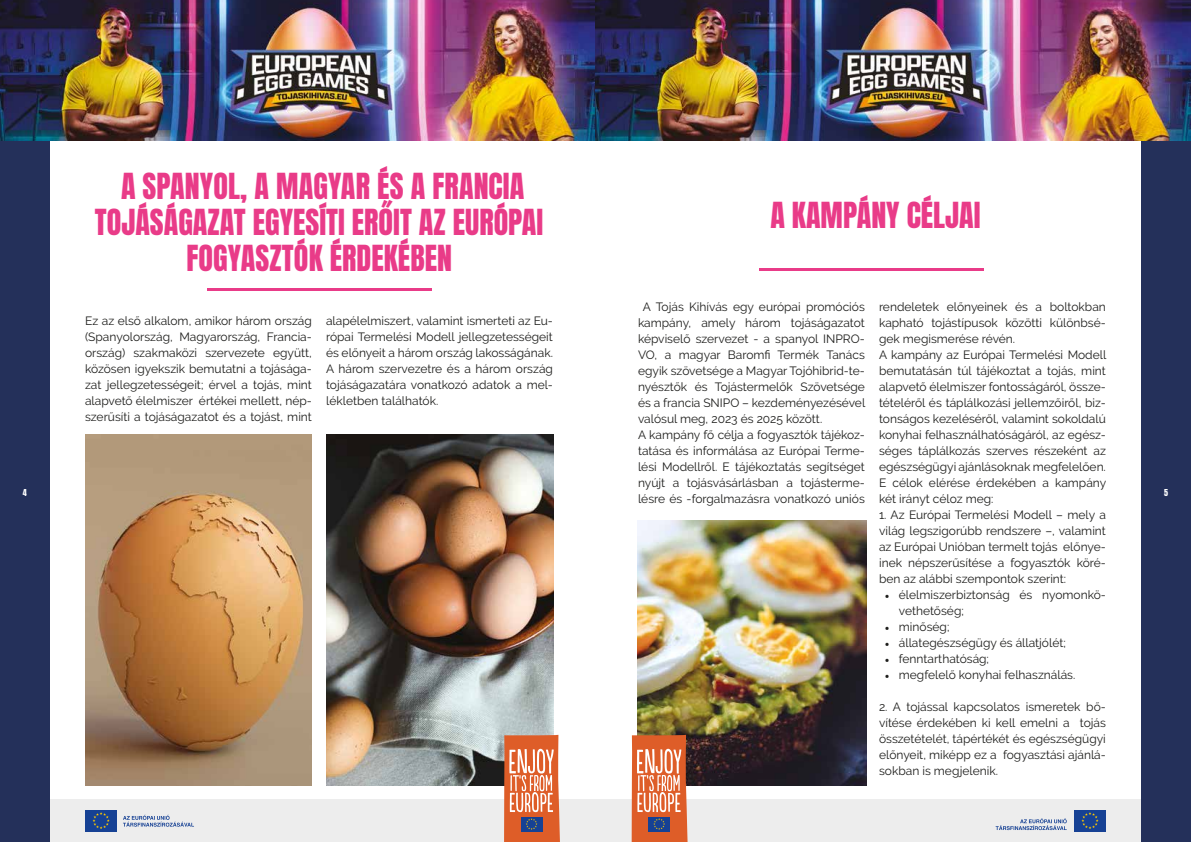
<style>
.page{position:relative;width:1191px;height:842px;background:#fff}
.page>*{position:absolute;margin:0;border:0;box-sizing:border-box;transform-origin:0 0}
.t1{font:30px/36px "Anton";color:#e93b88;text-align:center}
.t2{font:12px/16px "Raleway";color:#1d1d1b;text-align:justify}
.t3{font:8px "Anton";color:#fff}
.s1{font-family:"Minion Pro"}
</style>
<div class="page">
<div style="left:0;top:799px;width:1191px;height:43px;background:#ededed"></div>
<div style="left:0;top:135px;width:50px;height:707px;background:#24305a"></div>
<div style="left:1141px;top:135px;width:50px;height:707px;background:#24305a"></div>
<img style="left:0;top:0;width:1191px;height:140px">
<div style="left:1074px;top:810px;width:32px;height:21px;background:#164194"></div>
<svg style="left:1081px;top:812px;width:17px;height:17px"></svg>
<div style="left:85px;top:810px;width:32px;height:21px;background:#164194"></div>
<svg style="left:93px;top:812px;width:17px;height:17px"></svg>
<svg style="left:123px;top:815px;width:71px;height:12px"></svg>
<svg style="left:995px;top:818px;width:71px;height:12px"></svg>
<hr style="left:207px;top:289px;width:224px;height:2px;background:#e93b88">
<hr style="left:759px;top:268px;width:225px;height:3px;background:#e93b88">
<img style="left:85px;top:434px;width:227px;height:351px">
<img style="left:326px;top:434px;width:227px;height:351px">
<img style="left:638px;top:520px;width:228px;height:265px">
<svg style="left:631px;top:735px;width:57px;height:107px;background:#d67a58"></svg>
<svg style="left:504px;top:735px;width:56px;height:107px;background:#d97c59"></svg>
<h1 class="t1" style="left:95px;top:171px;width:450px">A SPANYOL, A MAGYAR ÉS A FRANCIA<br>TOJÁSÁGAZAT EGYESÍTI ERŐIT AZ EURÓPAI<br>FOGYASZTÓK ÉRDEKÉBEN</h1>
<h1 class="t1" style="left:770px;top:200px;width:212px">A KAMPÁNY CÉLJAI</h1>
<p class="t2" style="left:638px;top:299px;width:229px;text-align:left;text-indent:5px">A Tojás Kihívás egy európai promóciós kampány, amely három tojáságazatot képviselő szervezet - a spanyol INPRO-VO, a magyar Baromfi Termék Tanács egyik szövetsége a Magyar Tojóhibrid-te&shy;nyésztők és Tojástermelők Szövetsége és a francia SNIPO – kezdeményezésével valósul meg, 2023 és 2025 között.<br>A kampány fő célja a fogyasztók tájékoz&shy;tatása és informálása az Európai Terme&shy;lési Modellről. E tájékoztatás segítséget nyújt a tojásvásárlásban a tojásterme&shy;lésre és -forgalmazásra vonatkozó uniós</p>
<p class="t2" style="left:879px;top:299px;width:229px;text-align:left">rendeletek előnyeinek és a boltokban kapható tojástípusok közötti különbsé&shy;gek megismerése révén.<br>A kampány az Európai Termelési Modell bemutatásán túl tájékoztat a tojás, mint alapvető élelmiszer fontosságáról, össze&shy;tételéről és táplálkozási jellemzőiről, biz&shy;tonságos kezeléséről, valamint sokoldalú konyhai felhasználhatóságáról, az egész&shy;séges táplálkozás szerves részeként az egészségügyi ajánlásoknak megfelelően.<br>E célok elérése érdekében a kampány két irányt céloz meg:</p>
<p class="t2" style="left:879px;top:507px;width:228px">1. Az Európai Termelési Modell – mely a világ legszigorúbb rendszere –, valamint az Európai Unióban termelt tojás előnye&shy;inek népszerűsítése a fogyasztók köré&shy;ben az alábbi szempontok szerint:</p>
<p class="t2" style="left:899px;top:587px;width:208px;text-indent:-14px"><span class="s1">•</span> élelmiszerbiztonság és nyomonkö&shy;vethetőség;</p>
<p class="t2" style="left:884px;top:619px;width:66px"><span class="s1">•</span> minőség;</p>
<p class="t2" style="left:884px;top:635px;width:183px"><span class="s1">•</span> állategészségügy és állatjólét;</p>
<p class="t2" style="left:884px;top:651px;width:106px"><span class="s1">•</span> fenntarthatóság;</p>
<p class="t2" style="left:884px;top:667px;width:192px"><span class="s1">•</span> megfelelő konyhai felhasználás.</p>
<p class="t2" style="left:879px;top:699px;width:228px">2. A tojással kapcsolatos ismeretek bő&shy;vítése érdekében ki kell emelni a tojás összetételét, tápértékét és egészségügyi előnyeit, miképp ez a fogyasztási ajánlá&shy;sokban is megjelenik.</p>
<p class="t2" style="left:85px;top:313px;width:228px">Ez az első alkalom, amikor három ország (Spanyolország, Magyarország, Francia&shy;ország) szakmaközi szervezete együtt, közösen igyekszik bemutatni a tojásága&shy;zat jellegzetességeit; érvel a tojás, mint alapvető élelmiszer értékei mellett, nép&shy;szerűsíti a tojáságazatot és a tojást, mint</p>
<p class="t2" style="left:326px;top:313px;width:228px">alapélelmiszert, valamint ismerteti az Eu&shy;rópai Termelési Modell jellegzetességeit és előnyeit a három ország lakosságának.<br>A három szervezetre és a három ország tojáságazatára vonatkozó adatok a mel&shy;lékletben találhatók.</p>
<p class="t3" style="left:23px;top:488px;width:5px">4</p>
<p class="t3" style="left:1164px;top:488px;width:5px">5</p>
</div>
